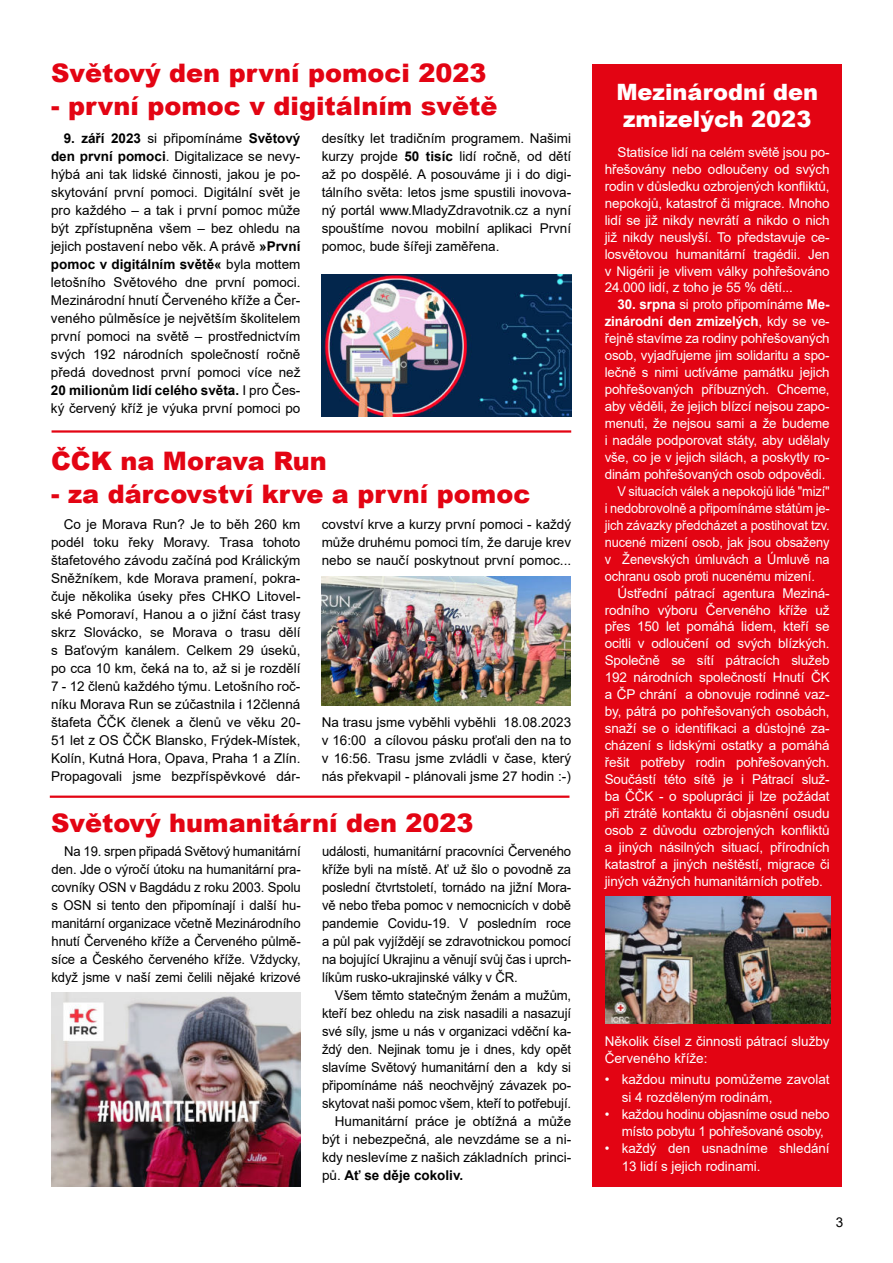
<style>
.page{position:relative;width:893px;height:1263px;background:#fff}
.page>*{position:absolute;margin:0;border:0;box-sizing:border-box;transform-origin:0 0}
.t1{font:900 25.5px "Arial";color:#e30413}
.t2{font:900 22.5px/27px "Arial";color:#fff}
.t3{font:13.5px/18px "Arial";color:#000;text-align:justify}
.t4{font:13.5px/17px "Arial";letter-spacing:-.01em;color:#fff}
.t5{font:13.5px "Arial";letter-spacing:-.01em;color:#fff;scale:.95 1}
.t6{font:700 13.5px "Arial";letter-spacing:-.01em;color:#fff}
.t7{font:700 13.5px "Arial";color:#000}
.s1{font-weight:700}
.s2{font-weight:400}
</style>
<div class="page">
<div style="left:592px;top:64px;width:250px;height:1122px;background:#e30413"></div>
<img style="left:322px;top:274px;width:249px;height:142px">
<img style="left:51px;top:992px;width:249px;height:194px">
<img style="left:322px;top:577px;width:249px;height:129px">
<img style="left:606px;top:897px;width:225px;height:126px">
<hr style="left:52px;top:430px;width:519px;height:3px;background:#e30413">
<hr style="left:50px;top:795px;width:519px;height:3px;background:#e30413">
<h1 class="t1" style="left:51px;top:54px;width:437px">Světový den první pomoci 2023</h1>
<h1 class="t1" style="left:51px;top:87px;width:448px">- první pomoc v digitálním světě</h1>
<p class="t3" style="left:51px;top:129px;width:251px;text-indent:13px"><span class="s1">9. září 2023</span> si připomínáme <span class="s1">Světový den první pomoci</span>. Digitalizace se nevy&shy;hýbá ani tak lidské činnosti, jakou je po&shy;skytování první pomoci. Digitální svět je pro každého – a tak i první pomoc může být zpřístupněna všem – bez ohledu na jejich postavení nebo věk. A právě <span class="s1">»První pomoc v digitálním světě«</span> byla mottem letošního Světového dne první pomoci.<br>Mezinárodní hnutí Červeného kříže a Čer&shy;veného půlměsíce je největším školitelem první pomoci na světě – prostřednictvím svých 192 národních společností ročně předá dovednost první pomoci více než <span class="s1">20 milionům lidí celého světa.</span> I pro Čes&shy;ký červený kříž je výuka první pomoci po</p>
<p class="t3" style="left:322px;top:129px;width:251px">desítky let tradičním programem. Našimi kurzy projde <span class="s1">50 tisíc</span> lidí ročně, od dětí až po dospělé. A posouváme ji i do digi&shy;tálního světa: letos jsme spustili inovova&shy;ný portál www.MladyZdravotnik.cz a nyní spouštíme novou mobilní aplikaci První pomoc, bude šířeji zaměřena.</p>
<h1 class="t1" style="left:51px;top:442px;width:277px">ČČK na Morava Run</h1>
<h1 class="t1" style="left:51px;top:475px;width:481px">- za dárcovství krve a první pomoc</h1>
<p class="t3" style="left:51px;top:515px;width:251px;text-indent:13px">Co je Morava Run? Je to běh 260 km podél toku řeky Moravy. Trasa tohoto štafetového závodu začíná pod Králickým Sněžníkem, kde Morava pramení, pokra&shy;čuje několika úseky přes CHKO Litovel&shy;ské Pomoraví, Hanou a o jižní část trasy skrz Slovácko, se Morava o trasu dělí s Baťovým kanálem. Celkem 29 úseků, po cca 10 km, čeká na to, až si je rozdělí 7 - 12 členů každého týmu. Letošního roč&shy;níku Morava Run se zúčastnila i 12členná štafeta ČČK členek a členů ve věku 20- 51 let z OS ČČK Blansko, Frýdek-Místek, Kolín, Kutná Hora, Opava, Praha 1 a Zlín.<br>Propagovali jsme bezpříspěvkové dár-</p>
<p class="t3" style="left:322px;top:515px;width:251px">covství krve a kurzy první pomoci - každý může druhému pomoci tím, že daruje krev nebo se naučí poskytnout první pomoc...</p>
<p class="t3" style="left:322px;top:713px;width:251px">Na trasu jsme vyběhli vyběhli 18.08.2023 v 16:00 a cílovou pásku proťali den na to v 16:56. Trasu jsme zvládli v čase, který nás překvapil - plánovali jsme 27 hodin :-)</p>
<h1 class="t1" style="left:51px;top:804px;width:424px">Světový humanitární den 2023</h1>
<p class="t3" style="left:52px;top:842px;width:251px;text-indent:13px">Na 19. srpen připadá Světový humanitární den. Jde o výročí útoku na humanitární pra&shy;covníky OSN v Bagdádu z roku 2003. Spolu s OSN si tento den připomínají i další hu&shy;manitární organizace včetně Mezinárodního hnutí Červeného kříže a Červeného půlmě&shy;síce a Českého červeného kříže. Vždycky, když jsme v naší zemi čelili nějaké krizové</p>
<p class="t3" style="left:322px;top:842px;width:251px">události, humanitární pracovníci Červeného kříže byli na místě. Ať už šlo o povodně za poslední čtvrtstoletí, tornádo na jižní Mora&shy;vě nebo třeba pomoc v nemocnicích v době pandemie Covidu-19. V posledním roce a půl pak vyjíždějí se zdravotnickou pomocí na bojující Ukrajinu a věnují svůj čas i uprch&shy;líkům rusko-ukrajinské války v ČR.</p>
<p class="t3" style="left:335px;top:986px;width:238px">Všem těmto statečným ženám a mužům,</p>
<p class="t3" style="left:322px;top:1004px;width:251px">kteří bez ohledu na zisk nasadili a nasazují</p>
<p class="t3" style="left:322px;top:1022px;width:251px">své síly, jsme u nás v organizaci vděční ka-</p>
<p class="t3" style="left:322px;top:1040px;width:251px">ždý den. Nejinak tomu je i dnes, kdy opět</p>
<p class="t3" style="left:322px;top:1058px;width:251px">slavíme Světový humanitární den a kdy si</p>
<p class="t3" style="left:322px;top:1076px;width:251px">připomínáme náš neochvějný závazek po-</p>
<p class="t3" style="left:322px;top:1094px;width:251px">skytovat naši pomoc všem, kteří to potřebují.</p>
<p class="t3" style="left:335px;top:1112px;width:238px">Humanitární práce je obtížná a může</p>
<p class="t3" style="left:322px;top:1130px;width:251px">být i nebezpečná, ale nevzdáme se a ni-</p>
<p class="t3" style="left:322px;top:1148px;width:251px">kdy neslevíme z našich základních princi-</p>
<p class="t7" style="left:322px;top:1166px;width:143px"><span class="s2">pů.</span> Ať se děje cokoliv.</p>
<h2 class="t2" style="left:616px;top:78px;width:203px">Mezinárodní den zmizelých 2023</h2>
<p class="t4" style="left:605px;top:143px;width:226px;text-align:justify;text-indent:13px">Statisíce lidí na celém světě jsou po&shy;hřešovány nebo odloučeny od svých rodin v důsledku ozbrojených konfliktů, nepokojů, katastrof či migrace. Mnoho lidí se již nikdy nevrátí a nikdo o nich již nikdy neuslyší. To představuje ce&shy;losvětovou humanitární tragédii. Jen v Nigérii je vlivem války pohřešováno 24.000 lidí, z toho je 55 % dětí...</p>
<p class="t4" style="left:617px;top:296px;width:214px"><span class="s1">30. srpna</span> si proto připomínáme <span class="s1">Me-</span></p>
<p class="t6" style="left:605px;top:312px;width:226px">zinárodní den zmizelých<span class="s2">, kdy se ve-</span></p>
<p class="t4" style="left:605px;top:330px;width:226px">řejně stavíme za rodiny pohřešovaných</p>
<p class="t4" style="left:605px;top:347px;width:226px">osob, vyjadřujeme jim solidaritu a spo-</p>
<p class="t4" style="left:605px;top:364px;width:226px">lečně s nimi uctíváme památku jejich</p>
<p class="t4" style="left:605px;top:381px;width:226px">pohřešovaných příbuzných. Chceme,</p>
<p class="t4" style="left:605px;top:398px;width:226px">aby věděli, že jejich blízcí nejsou zapo-</p>
<p class="t4" style="left:605px;top:415px;width:226px">menuti, že nejsou sami a že budeme</p>
<p class="t4" style="left:605px;top:432px;width:226px">i nadále podporovat státy, aby udělaly</p>
<p class="t4" style="left:605px;top:449px;width:226px">vše, co je v jejich silách, a poskytly ro-</p>
<p class="t4" style="left:605px;top:466px;width:222px">dinám pohřešovaných osob odpovědi.</p>
<p class="t5" style="left:617px;top:482px;width:225px">V situacích válek a nepokojů lidé "mizí"</p>
<p class="t5" style="left:605px;top:499px;width:238px">i nedobrovolně a připomínáme státům je-</p>
<p class="t5" style="left:605px;top:516px;width:238px">jich závazky předcházet a postihovat tzv.</p>
<p class="t5" style="left:605px;top:533px;width:238px">nucené mizení osob, jak jsou obsaženy</p>
<p class="t5" style="left:605px;top:550px;width:238px">v Ženevských úmluvách a Úmluvě na</p>
<p class="t5" style="left:605px;top:567px;width:223px">ochranu osob proti nucenému mizení.</p>
<p class="t4" style="left:617px;top:584px;width:214px">Ústřední pátrací agentura Meziná-</p>
<p class="t4" style="left:605px;top:601px;width:226px">rodního výboru Červeného kříže už</p>
<p class="t4" style="left:605px;top:618px;width:226px">přes 150 let pomáhá lidem, kteří se</p>
<p class="t4" style="left:605px;top:635px;width:226px">ocitli v odloučení od svých blízkých.</p>
<p class="t4" style="left:605px;top:652px;width:226px">Společně se sítí pátracích služeb</p>
<p class="t4" style="left:605px;top:669px;width:226px">192 národních společností Hnutí ČK</p>
<p class="t4" style="left:605px;top:686px;width:226px">a ČP chrání a obnovuje rodinné vaz-</p>
<p class="t4" style="left:605px;top:703px;width:226px">by, pátrá po pohřešovaných osobách,</p>
<p class="t4" style="left:605px;top:720px;width:226px">snaží se o identifikaci a důstojné za-</p>
<p class="t4" style="left:605px;top:737px;width:226px">cházení s lidskými ostatky a pomáhá</p>
<p class="t4" style="left:605px;top:754px;width:226px">řešit potřeby rodin pohřešovaných.</p>
<p class="t4" style="left:605px;top:771px;width:226px">Součástí této sítě je i Pátrací služ-</p>
<p class="t4" style="left:605px;top:788px;width:226px">ba ČČK - o spolupráci ji lze požádat</p>
<p class="t4" style="left:605px;top:805px;width:226px">při ztrátě kontaktu či objasnění osudu</p>
<p class="t4" style="left:605px;top:822px;width:226px">osob z důvodu ozbrojených konfliktů</p>
<p class="t4" style="left:605px;top:839px;width:226px">a jiných násilných situací, přírodních</p>
<p class="t4" style="left:605px;top:855px;width:226px">katastrof a jiných neštěstí, migrace či</p>
<p class="t4" style="left:605px;top:873px;width:220px">jiných vážných humanitárních potřeb.</p>
<p class="t4" style="left:605px;top:1032px;width:226px">Několik čísel z činnosti pátrací služby<br>Červeného kříže:</p>
<p class="t4" style="left:622px;top:1071px;width:209px;text-indent:-17px">• každou minutu pomůžeme zavolat si 4 rozděleným rodinám,</p>
<p class="t4" style="left:622px;top:1105px;width:209px;text-indent:-17px">• každou hodinu objasníme osud nebo místo pobytu 1 pohřešované osoby,</p>
<p class="t4" style="left:622px;top:1140px;width:209px;text-indent:-17px">• každý den usnadníme shledání<br>13 lidí s jejich rodinami.</p>
<p class="t3" style="left:836px;top:1213px;width:9px">3</p>
</div>
